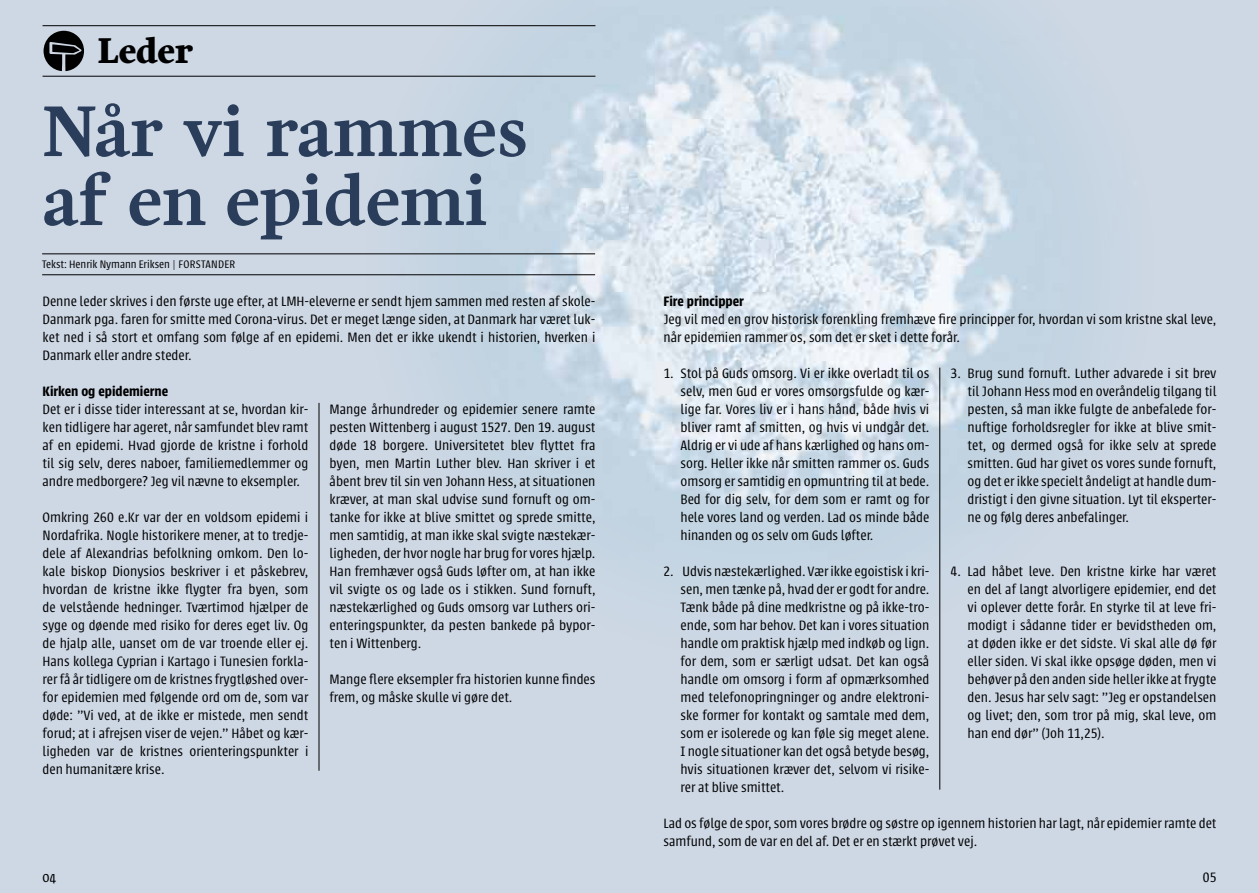
<style>
.page{position:relative;width:1259px;height:893px;background:#fff}
.page>*{position:absolute;margin:0;border:0;box-sizing:border-box;transform-origin:0 0}
.t1{font:700 72px/69px "Harfang";letter-spacing:-.005em;color:#2a3e5b}
.t2{font:900 36px "Harfang";letter-spacing:-.005em;color:#000}
.t3{font:300 15px/18px "Urbana";color:#000;text-align:justify}
.t4{font:600 15px "Urbana";color:#000}
.t5{font:300 12px "Urbana";color:#000}
</style>
<div class="page">
<img style="left:0;top:0;width:1259px;height:893px">
<hr style="left:319px;top:403px;width:1px;height:368px;background:#000">
<hr style="left:939px;top:368px;width:1px;height:422px;background:#000">
<hr style="left:42px;top:254px;width:553px;height:1px;background:#000">
<hr style="left:42px;top:274px;width:553px;height:1px;background:#000">
<hr style="left:43px;top:25px;width:552px;height:1px;background:#000">
<hr style="left:43px;top:76px;width:552px;height:1px;background:#000">
<svg style="left:44px;top:31px;width:40px;height:40px;background:#414448"></svg>
<h2 class="t2" style="left:98px;top:29px;width:97px">Leder</h2>
<h1 class="t1" style="left:42px;top:97px;width:488px">Når vi rammes af en epidemi</h1>
<p class="t5" style="left:42px;top:258px;width:194px">Tekst: Henrik Nymann Eriksen | FORSTANDER</p>
<p class="t3" style="left:43px;top:292px;width:554px">Denne leder skrives i den første uge efter, at LMH-eleverne er sendt hjem sammen med resten af skole-Danmark pga. faren for smitte med Corona-virus. Det er meget længe siden, at Danmark har været luk&shy;ket ned i så stort et omfang som følge af en epidemi. Men det er ikke ukendt i historien, hverken i Danmark eller andre steder.</p>
<p class="t4" style="left:43px;top:383px;width:127px">Kirken og epidemierne</p>
<p class="t3" style="left:43px;top:400px;width:267px">Det er i disse tider interessant at se, hvordan kir&shy;ken tidligere har ageret, når samfundet blev ramt af en epidemi. Hvad gjorde de kristne i forhold til sig selv, deres naboer, familiemedlemmer og andre medborgere? Jeg vil nævne to eksempler.</p>
<p class="t3" style="left:43px;top:508px;width:267px">Omkring 260 e.Kr var der en voldsom epidemi i Nordafrika. Nogle historikere mener, at to tredje&shy;dele af Alexandrias befolkning omkom. Den lo&shy;kale biskop Dionysios beskriver i et påskebrev, hvordan de kristne ikke flygter fra byen, som de velstående hedninger. Tværtimod hjælper de syge og døende med risiko for deres eget liv. Og de hjalp alle, uanset om de var troende eller ej.<br>Hans kollega Cyprian i Kartago i Tunesien forkla&shy;rer få år tidligere om de kristnes frygtløshed over&shy;for epidemien med følgende ord om de, som var døde: ”Vi ved, at de ikke er mistede, men sendt forud; at i afrejsen viser de vejen.” Håbet og kær&shy;ligheden var de kristnes orienteringspunkter i den humanitære krise.</p>
<p class="t3" style="left:330px;top:400px;width:267px">Mange århundreder og epidemier senere ramte pesten Wittenberg i august 1527. Den 19. august døde 18 borgere. Universitetet blev flyttet fra byen, men Martin Luther blev. Han skriver i et åbent brev til sin ven Johann Hess, at situationen kræver, at man skal udvise sund fornuft og om&shy;tanke for ikke at blive smittet og sprede smitte, men samtidig, at man ikke skal svigte næstekær&shy;ligheden, der hvor nogle har brug for vores hjælp.<br>Han fremhæver også Guds løfter om, at han ikke vil svigte os og lade os i stikken. Sund fornuft, næstekærlighed og Guds omsorg var Luthers ori&shy;enteringspunkter, da pesten bankede på bypor&shy;ten i Wittenberg.</p>
<p class="t3" style="left:330px;top:670px;width:267px">Mange flere eksempler fra historien kunne findes frem, og måske skulle vi gøre det.</p>
<p class="t4" style="left:663px;top:293px;width:82px">Fire principper</p>
<p class="t3" style="left:663px;top:310px;width:554px">Jeg vil med en grov historisk forenkling fremhæve fire principper for, hvordan vi som kristne skal leve, når epidemien rammer os, som det er sket i dette forår.</p>
<p class="t3" style="left:680px;top:364px;width:250px;text-indent:-17px">1. Stol på Guds omsorg. Vi er ikke overladt til os selv, men Gud er vores omsorgsfulde og kær&shy;lige far. Vores liv er i hans hånd, både hvis vi bliver ramt af smitten, og hvis vi undgår det.<br>Aldrig er vi ude af hans kærlighed og hans om&shy;sorg. Heller ikke når smitten rammer os. Guds omsorg er samtidig en opmuntring til at bede.<br>Bed for dig selv, for dem som er ramt og for hele vores land og verden. Lad os minde både hinanden og os selv om Guds løfter.</p>
<p class="t3" style="left:680px;top:562px;width:250px;text-indent:-17px">2. Udvis næstekærlighed. Vær ikke egoistisk i kri&shy;sen, men tænke på, hvad der er godt for andre.<br>Tænk både på dine medkristne og på ikke-tro&shy;ende, som har behov. Det kan i vores situation handle om praktisk hjælp med indkøb og lign. for dem, som er særligt udsat. Det kan også handle om omsorg i form af opmærksomhed med telefonopringninger og andre elektroni&shy;ske former for kontakt og samtale med dem, som er isolerede og kan føle sig meget alene.<br>I nogle situationer kan det også betyde besøg, hvis situationen kræver det, selvom vi risike&shy;rer at blive smittet.</p>
<p class="t3" style="left:967px;top:364px;width:250px;text-indent:-17px">3. Brug sund fornuft. Luther advarede i sit brev til Johann Hess mod en overåndelig tilgang til pesten, så man ikke fulgte de anbefalede for&shy;nuftige forholdsregler for ikke at blive smit&shy;tet, og dermed også for ikke selv at sprede smitten. Gud har givet os vores sunde fornuft, og det er ikke specielt åndeligt at handle dum&shy;dristigt i den givne situation. Lyt til eksperter&shy;ne og følg deres anbefalinger.</p>
<p class="t3" style="left:967px;top:562px;width:250px;text-indent:-17px">4. Lad håbet leve. Den kristne kirke har været en del af langt alvorligere epidemier, end det vi oplever dette forår. En styrke til at leve fri&shy;modigt i sådanne tider er bevidstheden om, at døden ikke er det sidste. Vi skal alle dø før eller siden. Vi skal ikke opsøge døden, men vi behøver på den anden side heller ikke at frygte den. Jesus har selv sagt: ”Jeg er opstandelsen og livet; den, som tror på mig, skal leve, om han end dør” (Joh 11,25).</p>
<p class="t3" style="left:663px;top:814px;width:554px">Lad os følge de spor, som vores brødre og søstre op igennem historien har lagt, når epidemier ramte det samfund, som de var en del af. Det er en stærkt prøvet vej.</p>
<p class="t3" style="left:43px;top:868px;width:15px">04</p>
<p class="t3" style="left:1203px;top:868px;width:15px">05</p>
</div>
